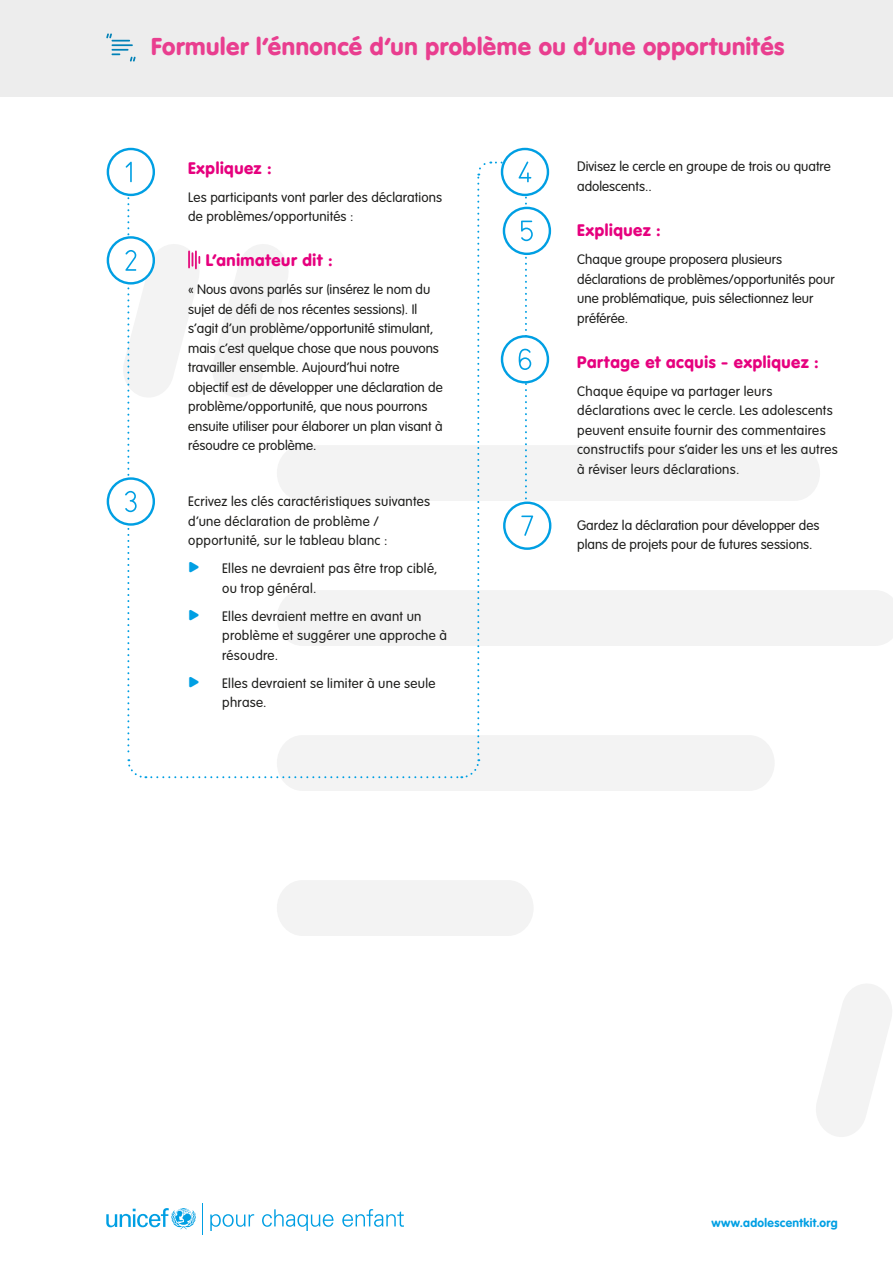
<style>
.page{position:relative;width:893px;height:1263px;background:#fff}
.page>*{position:absolute;margin:0;border:0;box-sizing:border-box;transform-origin:0 0}
.t1{font:900 24px "VAG Rounded";letter-spacing:.025em;color:#e93e8f}
.t2{font:900 16.5px "VAG Rounded";letter-spacing:.04em;color:#e6007e}
.t3{font:300 13.5px/19.5px "VAG Rounded";color:#1d1d1b}
.t4{font:300 13.5px/19.5px "VAG Rounded";letter-spacing:.025em;color:#1d1d1b}
.t5{font:700 12px "VAG Rounded";letter-spacing:.03em;color:#009fe3}
.s1{color:#009fe3}
</style>
<div class="page">
<svg style="left:106px;top:1208px;width:90px;height:21px"></svg>
<hr style="left:202px;top:1203px;width:1px;height:32px;background:#009fe3">
<svg style="left:210px;top:1214px;width:44px;height:17px"></svg>
<svg style="left:262px;top:1209px;width:71px;height:22px"></svg>
<svg style="left:342px;top:1209px;width:62px;height:18px"></svg>
<div style="left:277px;top:735px;width:498px;height:56px;background:#f3f3f3;border-radius:27px"></div>
<div style="left:277px;top:880px;width:257px;height:56px;background:#f3f3f3;border-radius:27px"></div>
<svg style="left:816px;top:984px;width:76px;height:153px"></svg>
<div style="left:0;top:0;width:893px;height:97px;background:#ededed"></div>
<hr style="left:112px;top:44px;width:21px;height:2px;background:#0081b7">
<svg style="left:106px;top:33px;width:24px;height:9px"></svg>
<svg style="left:112px;top:49px;width:24px;height:13px"></svg>
<svg style="left:108px;top:237px;width:46px;height:46px"></svg>
<svg style="left:108px;top:478px;width:46px;height:46px"></svg>
<svg style="left:502px;top:149px;width:46px;height:46px"></svg>
<div style="left:501px;top:148px;width:48px;height:48px;border:2px solid #009fe3;border-radius:50%"></div>
<div style="left:107px;top:148px;width:48px;height:48px;border:2px solid #009fe3;border-radius:50%"></div>
<svg style="left:120px;top:161px;width:773px;height:618px"></svg>
<h1 class="t1" style="left:151px;top:32px;width:635px">Formuler l’énnoncé d’un problème ou d’une opportunités</h1>
<p class="t2" style="left:188px;top:158px;width:85px">Expliquez :</p>
<p class="t3" style="left:188px;top:188px;width:256px">Les participants vont parler des déclarations de problèmes/opportunités :</p>
<p class="t2" style="left:206px;top:250px;width:128px">L’animateur dit :</p>
<p class="t3" style="left:188px;top:280px;width:256px">« Nous avons parlés sur (insérez le nom du sujet de défi de nos récentes sessions). Il s’agit d’un problème/opportunité stimulant, mais c’est quelque chose que nous pouvons travailler ensemble. Aujourd’hui notre objectif est de développer une déclaration de problème/opportunité, que nous pourrons ensuite utiliser pour élaborer un plan visant à résoudre ce problème.</p>
<p class="t4" style="left:188px;top:492px;width:243px">Ecrivez les clés caractéristiques suivantes d’une déclaration de problème / opportunité, sur le tableau blanc :</p>
<p class="t4" style="left:222px;top:559px;width:217px;text-indent:-34px"><span class="s1">•</span> Elles ne devraient pas être trop ciblé, ou trop général.</p>
<p class="t4" style="left:222px;top:607px;width:226px;text-indent:-34px"><span class="s1">•</span> Elles devraient mettre en avant un problème et suggérer une approche à résoudre.</p>
<p class="t4" style="left:222px;top:674px;width:215px;text-indent:-34px"><span class="s1">•</span> Elles devraient se limiter à une seule phrase.</p>
<p class="t3" style="left:577px;top:157px;width:255px">Divisez le cercle en groupe de trois ou quatre adolescents..</p>
<p class="t2" style="left:577px;top:220px;width:85px">Expliquez :</p>
<p class="t3" style="left:577px;top:250px;width:259px">Chaque groupe proposera plusieurs déclarations de problèmes/opportunités pour une problématique, puis sélectionnez leur préférée.</p>
<p class="t2" style="left:577px;top:352px;width:243px">Partage et acquis - expliquez :</p>
<p class="t4" style="left:577px;top:382px;width:262px">Chaque équipe va partager leurs déclarations avec le cercle. Les adolescents peuvent ensuite fournir des commentaires constructifs pour s’aider les uns et les autres à réviser leurs déclarations.</p>
<p class="t3" style="left:577px;top:515px;width:244px">Gardez la déclaration pour développer des plans de projets pour de futures sessions.</p>
<p class="t5" style="left:711px;top:1215px;width:128px">www.adolescentkit.org</p>
</div>
